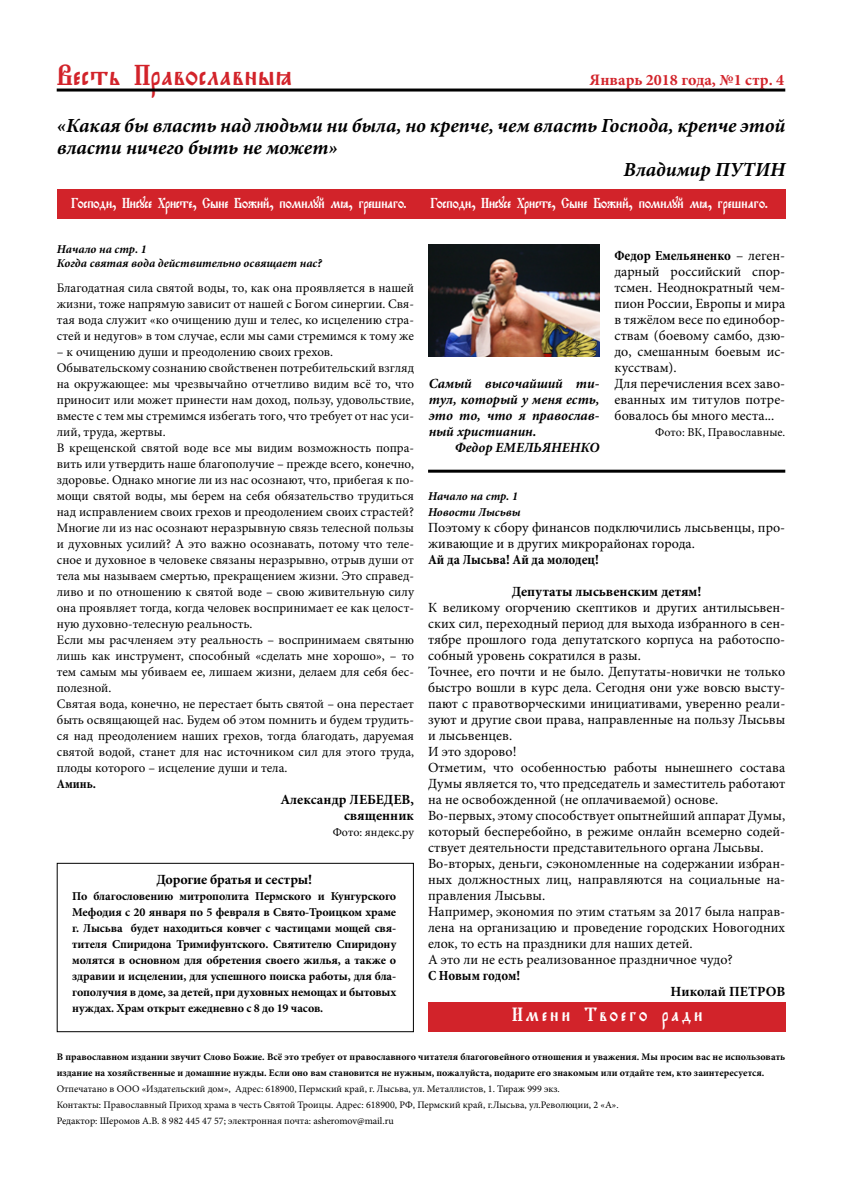
<style>
.page{position:relative;width:842px;height:1191px;background:#fff}
.page>*{position:absolute;margin:0;border:0;box-sizing:border-box;transform-origin:0 0}
.t1{font:30px "Triodion Ucs";color:#d2232a}
.t2{font:italic 700 20px "Minion Pro";color:#000}
.t3{font:20px "Triodion Ucs";letter-spacing:.125em;color:#fff}
.t4{font:700 16px "Minion Pro";color:#d2232a}
.t5{font:15px "Triodion Ucs";letter-spacing:-.04em;color:#fff}
.t6{font:14px/16px "Minion Pro";color:#000}
.t7{font:italic 700 14px/16px "Minion Pro";color:#000;text-align:justify}
.t8{font:700 14px/16px "Minion Pro";color:#000;text-align:right}
.t9{font:700 condensed 14px "Minion Pro";color:#000}
.t10{font:13px/16px "Minion Pro";color:#000;text-align:justify}
.t11{font:700 condensed 13px "Minion Pro";color:#000}
.t12{font:700 12px/16px "Minion Pro";letter-spacing:-.01em;color:#000;text-align:justify}
.t13{font:italic 700 12px/14.4px "Minion Pro";color:#000}
.t14{font:12px "Minion Pro";color:#000}
.t15{font:10px/16px "Minion Pro";color:#000}
.t16{font:700 10px/16px "Minion Pro";color:#000}
.s1{font-weight:700;font-stretch:condensed}
</style>
<div class="page">
<hr style="left:57px;top:88px;width:728px;height:3px;background:#000">
<div style="left:57px;top:189px;width:728px;height:30px;background:#d2232a"></div>
<div style="left:428px;top:1002px;width:357px;height:30px;background:#d2232a"></div>
<img style="left:429px;top:244px;width:171px;height:112px">
<hr style="left:428px;top:469px;width:357px;height:3px;background:#000">
<div style="left:57px;top:862px;width:357px;height:170px;border:1px solid #000"></div>
<h1 class="t1" style="left:57px;top:57px;width:237px">Весть Православныя</h1>
<p class="t4" style="left:590px;top:69px;width:196px">Январь 2018 года, №1 стр. 4</p>
<h2 class="t2" style="left:57px;top:111px;width:730px">«Какая бы власть над людьми ни была, но крепче, чем власть Господа, крепче этой</h2>
<h2 class="t2" style="left:57px;top:133px;width:283px">власти ничего быть не может»</h2>
<h2 class="t2" style="left:623px;top:155px;width:163px">Владимир ПУТИН</h2>
<p class="t5" style="left:71px;top:194px;width:337px">Господи, Иисусе Христе, Сыне Божий, помилуй мя, грешнаго.</p>
<p class="t5" style="left:430px;top:194px;width:339px">Господи, Иисусе Христе, Сыне Божий, помилуй мя, грешнаго.</p>
<p class="t13" style="left:57px;top:241px;width:267px">Начало на стр. 1<br>Когда святая вода действительно освящает нас?</p>
<p class="t10" style="left:57px;top:280px;width:359px">Благодатная сила святой воды, то, как она проявляется в нашей жизни, тоже напрямую зависит от нашей с Богом синергии. Свя&shy;тая вода служит «ко очищению душ и телес, ко исцелению стра&shy;стей и недугов» в том случае, если мы сами стремимся к тому же</p>
<p class="t10" style="left:57px;top:344px;width:359px;text-align:left">– к очищению души и преодолению своих грехов.<br>Обывательскому сознанию свойственен потребительский взгляд на окружающее: мы чрезвычайно отчетливо видим всё то, что приносит или может принести нам доход, пользу, удовольствие, вместе с тем мы стремимся избегать того, что требует от нас уси&shy;лий, труда, жертвы.<br>В крещенской святой воде все мы видим возможность попра&shy;вить или утвердить наше благополучие – прежде всего, конечно, здоровье. Однако многие ли из нас осознают, что, прибегая к по&shy;мощи святой воды, мы берем на себя обязательство трудиться над исправлением своих грехов и преодолением своих страстей?<br>Многие ли из нас осознают неразрывную связь телесной пользы и духовных усилий? А это важно осознавать, потому что теле&shy;сное и духовное в человеке связаны неразрывно, отрыв души от тела мы называем смертью, прекращением жизни. Это справед&shy;ливо и по отношению к святой воде – свою живительную силу она проявляет тогда, когда человек воспринимает ее как целост&shy;ную духовно-телесную реальность.<br>Если мы расчленяем эту реальность – воспринимаем святыню лишь как инструмент, способный «сделать мне хорошо», – то тем самым мы убиваем ее, лишаем жизни, делаем для себя бес&shy;полезной.<br>Святая вода, конечно, не перестает быть святой – она перестает быть освящающей нас. Будем об этом помнить и будем трудить&shy;ся над преодолением наших грехов, тогда благодать, даруемая святой водой, станет для нас источником сил для этого труда, плоды которого – исцеление души и тела.</p>
<p class="t11" style="left:57px;top:775px;width:41px">Аминь.</p>
<p class="t8" style="left:280px;top:791px;width:135px">Александр ЛЕБЕДЕВ, священник</p>
<p class="t14" style="left:333px;top:824px;width:83px">Фото: яндекс.ру</p>
<p class="t8" style="left:156px;top:871px;width:157px">Дорогие братья и сестры!</p>
<p class="t12" style="left:72px;top:888px;width:326px">По благословению митрополита Пермского и Кунгурского Мефодия с 20 января по 5 февраля в Свято-Троицком храме г. Лысьва будет находиться ковчег с частицами мощей свя&shy;тителя Спиридона Тримифунтского. Святителю Спиридону молятся в основном для обретения своего жилья, а также о здравии и исцелении, для успешного поиска работы, для бла&shy;гополучия в доме, за детей, при духовных немощах и бытовых нуждах. Храм открыт ежедневно с 8 до 19 часов.</p>
<p class="t7" style="left:429px;top:375px;width:172px">Самый высочайший ти&shy;тул, который у меня есть, это то, что я православ&shy;ный христианин.</p>
<p class="t7" style="left:455px;top:439px;width:146px">Федор ЕМЕЛЬЯНЕНКО</p>
<p class="t6" style="left:614px;top:248px;width:172px"><span class="s1">Федор Емельяненко</span> – леген&shy;дарный российский спор&shy;тсмен. Неоднократный чем&shy;пион России, Европы и мира в тяжёлом весе по единобор&shy;ствам (боевому самбо, дзю&shy;до, смешанным боевым ис&shy;кусствам).<br>Для перечисления всех заво&shy;еванных им титулов потре&shy;бовалось бы много места...</p>
<p class="t14" style="left:655px;top:424px;width:132px">Фото: ВК, Православные.</p>
<p class="t13" style="left:428px;top:488px;width:94px;line-height:16px">Начало на стр. 1<br>Новости Лысьвы</p>
<p class="t6" style="left:428px;top:520px;width:359px">Поэтому к сбору финансов подключились лысьвенцы, про&shy;живающие и в других микрорайонах города.</p>
<p class="t9" style="left:428px;top:550px;width:172px">Ай да Лысьва! Ай да молодец!</p>
<p class="t8" style="left:512px;top:583px;width:191px">Депутаты лысьвенским детям!</p>
<p class="t6" style="left:428px;top:600px;width:359px">К великому огорчению скептиков и других антилысьвен&shy;ских сил, переходный период для выхода избранного в сен&shy;тябре прошлого года депутатского корпуса на работоспо&shy;собный уровень сократился в разы.<br>Точнее, его почти и не было. Депутаты-новички не только быстро вошли в курс дела. Сегодня они уже вовсю высту&shy;пают с правотворческими инициативами, уверенно реали&shy;зуют и другие свои права, направленные на пользу Лысьвы и лысьвенцев.<br>И это здорово!<br>Отметим, что особенностью работы нынешнего состава Думы является то, что председатель и заместитель работают на не освобожденной (не оплачиваемой) основе.<br>Во-первых, этому способствует опытнейший аппарат Думы, который бесперебойно, в режиме онлайн всемерно содей&shy;ствует деятельности представительного органа Лысьвы.<br>Во-вторых, деньги, сэкономленные на содержании избран&shy;ных должностных лиц, направляются на социальные на&shy;правления Лысьвы.<br>Например, экономия по этим статьям за 2017 была направ&shy;лена на организацию и проведение городских Новогодних елок, то есть на праздники для наших детей.<br>А это ли не есть реализованное праздничное чудо?</p>
<p class="t9" style="left:428px;top:966px;width:94px">С Новым годом!</p>
<p class="t8" style="left:671px;top:983px;width:116px">Николай ПЕТРОВ</p>
<h2 class="t3" style="left:512px;top:1002px;width:192px">Имени Твоего ради</h2>
<p class="t16" style="left:57px;top:1049px;width:730px">В православном издании звучит Слово Божие. Всё это требует от православного читателя благоговейного отношения и уважения. Мы просим вас не использовать издание на хозяйственные и домашние нужды. Если оно вам становится не нужным, пожалуйста, подарите его знакомым или отдайте тем, кто заинтересуется.</p>
<p class="t15" style="left:57px;top:1081px;width:563px">Отпечатано в ООО «Издательский дом», Адрес: 618900, Пермский край, г. Лысьва, ул. Металлистов, 1. Тираж 999 экз.<br>Контакты: Православный Приход храма в честь Святой Троицы. Адрес: 618900, РФ, Пермский край, г.Лысьва, ул.Революции, 2 «А».<br>Редактор: Шеромов А.В. 8 982 445 47 57; электронная почта: asheromov@mail.ru</p>
</div>
